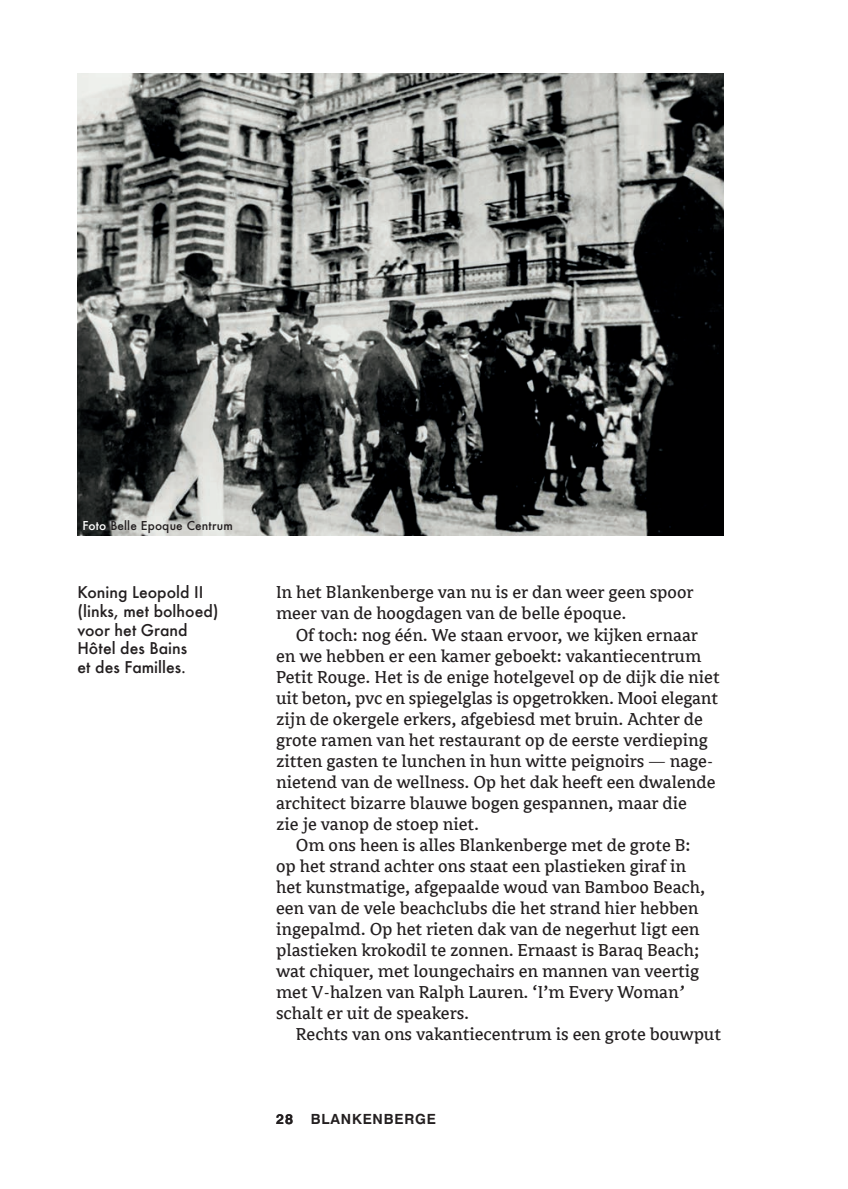
<style>
.page{position:relative;width:848px;height:1189px;background:#fff}
.page>*{position:absolute;margin:0;border:0;box-sizing:border-box;transform-origin:0 0}
.t1{font:19.07px/21px "Avance Offc";color:#231f20}
.t2{font:500 15.75px/18.6px "Futura";color:#231f20}
.t3{font:700 14px "Swiss 721 BT";letter-spacing:.055em;color:#231f20}
.t4{font:500 11.9px "Futura";letter-spacing:.01em;color:#231f20}
.s1{color:#fff}
.s2{font-style:italic}
</style>
<div class="page">
<img style="left:77px;top:73px;width:645px;height:462px">
<p class="t4" style="left:82px;top:518px;width:152px"><span class="s1">Foto</span> Belle Epoque Centrum</p>
<p class="t2" style="left:77px;top:583px;width:143px">Koning Leopold II (links, met bolhoed) voor het Grand<br>Hôtel des Bains<br>et des Familles.</p>
<p class="t1" style="left:276px;top:582px;width:418px">In het Blankenberge van nu is er dan weer geen spoor meer van de hoogdagen van de belle époque.</p>
<p class="t1" style="left:296px;top:624px;width:403px">Of toch: nog één. We staan ervoor, we kijken ernaar</p>
<p class="t1" style="left:276px;top:645px;width:426px">en we hebben er een kamer geboekt: vakantiecentrum</p>
<p class="t1" style="left:276px;top:666px;width:445px">Petit Rouge. Het is de enige hotelgevel op de dijk die niet</p>
<p class="t1" style="left:276px;top:687px;width:443px">uit beton, pvc en spiegelglas is opgetrokken. Mooi elegant</p>
<p class="t1" style="left:276px;top:708px;width:428px">zijn de okergele erkers, afgebiesd met bruin. Achter de</p>
<p class="t1" style="left:276px;top:729px;width:433px">grote ramen van het restaurant op de eerste verdieping</p>
<p class="t1" style="left:276px;top:750px;width:438px">zitten gasten te lunchen in hun witte peignoirs — nage-</p>
<p class="t1" style="left:276px;top:771px;width:440px">nietend van de wellness. Op het dak heeft een dwalende</p>
<p class="t1" style="left:276px;top:792px;width:412px">architect bizarre blauwe bogen gespannen, maar die</p>
<p class="t1" style="left:276px;top:813px;width:204px">zie je vanop de stoep niet.</p>
<p class="t1" style="left:296px;top:834px;width:396px">Om ons heen is alles Blankenberge met de grote B:</p>
<p class="t1" style="left:276px;top:855px;width:411px">op het strand achter ons staat een plastieken giraf in</p>
<p class="t1" style="left:276px;top:876px;width:430px">het kunstmatige, afgepaalde woud van Bamboo Beach,</p>
<p class="t1" style="left:276px;top:897px;width:423px">een van de vele beachclubs die het strand hier hebben</p>
<p class="t1" style="left:276px;top:918px;width:425px">ingepalmd. Op het rieten dak van de negerhut ligt een</p>
<p class="t1" style="left:276px;top:939px;width:424px">plastieken krokodil te zonnen. Ernaast is Baraq Beach;</p>
<p class="t1" style="left:276px;top:960px;width:424px">wat chiquer, met loungechairs en mannen van veertig</p>
<p class="t1" style="left:276px;top:981px;width:408px">met V-halzen van Ralph Lauren. ‘I’m Every Woman<span class="s2">’</span></p>
<p class="t1" style="left:276px;top:1002px;width:194px">schalt er uit de speakers.</p>
<p class="t1" style="left:296px;top:1023px;width:426px">Rechts van ons vakantiecentrum is een grote bouwput</p>
<p class="t3" style="left:276px;top:1110px;width:18px">28</p>
<p class="t3" style="left:310px;top:1110px;width:127px">BLANKENBERGE</p>
</div>
